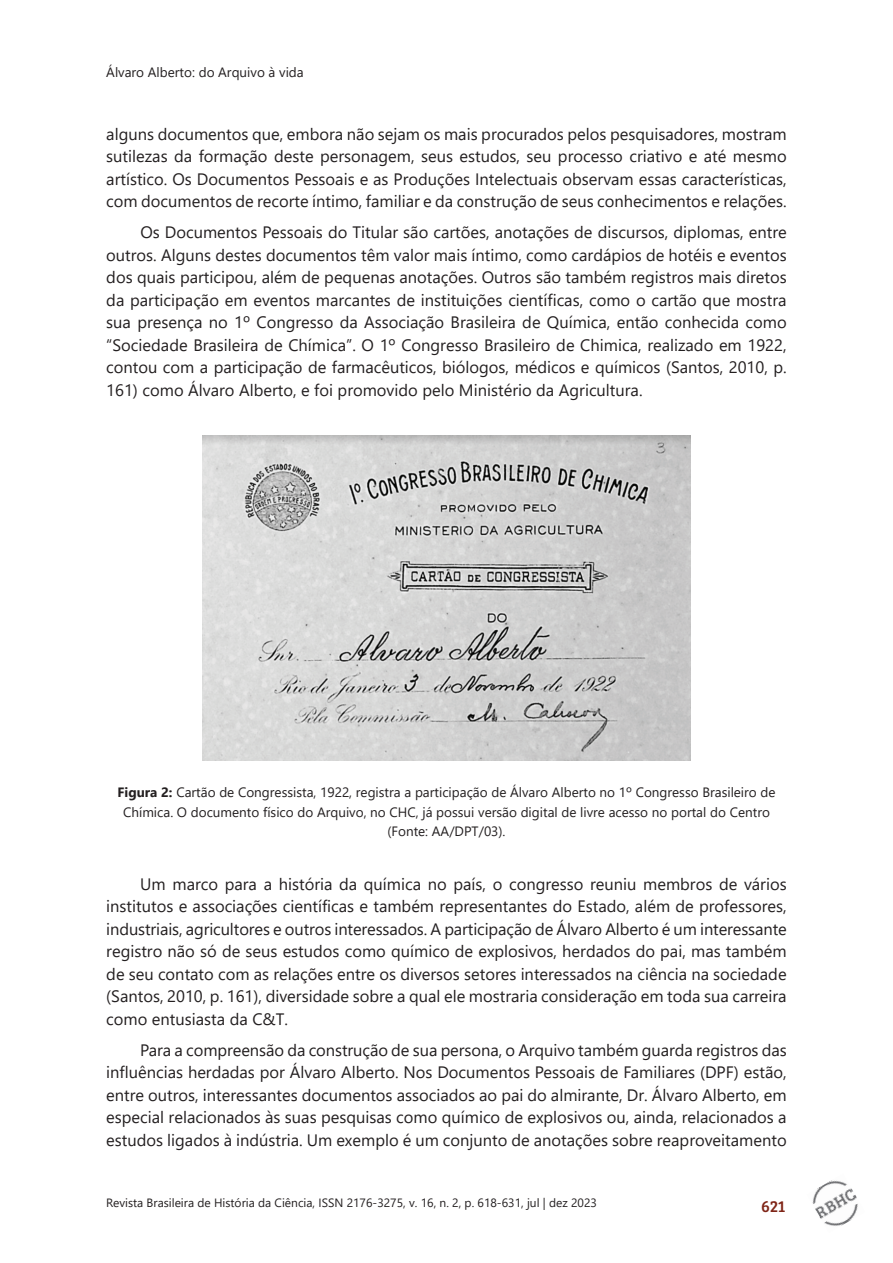
<style>
.page{position:relative;width:893px;height:1263px;background:#fff}
.page>*{position:absolute;margin:0;border:0;box-sizing:border-box;transform-origin:0 0}
.t1{font:16.5px/22.5px "Segoe UI";color:#231f20;text-align:justify}
.t2{font:16.5px "Bree Serif";color:#7f2517}
.t3{font:13.5px/19.5px "Segoe UI";color:#231f20;text-align:center}
.t4{font:12px "Segoe UI";color:#231f20}
.s1{font-weight:700}
</style>
<div class="page">
<img style="left:812px;top:1180px;width:46px;height:46px">
<img style="left:202px;top:436px;width:489px;height:325px">
<p class="t3" style="left:106px;top:61px;width:199px">Álvaro Alberto: do Arquivo à vida</p>
<p class="t1" style="left:106px;top:121px;width:682px">alguns documentos que, embora não sejam os mais procurados pelos pesquisadores, mostram sutilezas da formação deste personagem, seus estudos, seu processo criativo e até mesmo artístico. Os Documentos Pessoais e as Produções Intelectuais observam essas características, com documentos de recorte íntimo, familiar e da construção de seus conhecimentos e relações.</p>
<p class="t1" style="left:106px;top:220px;width:682px;text-indent:34px">Os Documentos Pessoais do Titular são cartões, anotações de discursos, diplomas, entre outros. Alguns destes documentos têm valor mais íntimo, como cardápios de hotéis e eventos dos quais participou, além de pequenas anotações. Outros são também registros mais diretos da participação em eventos marcantes de instituições científicas, como o cartão que mostra sua presença no 1º Congresso da Associação Brasileira de Química, então conhecida como “Sociedade Brasileira de Chímica”. O 1º Congresso Brasileiro de Chimica, realizado em 1922, contou com a participação de farmacêuticos, biólogos, médicos e químicos (Santos, 2010, p.<br>161) como Álvaro Alberto, e foi promovido pelo Ministério da Agricultura.</p>
<p class="t3" style="left:117px;top:781px;width:660px"><span class="s1">Figura 2:</span> Cartão de Congressista, 1922, registra a participação de Álvaro Alberto no 1º Congresso Brasileiro de<br>Chímica. O documento físico do Arquivo, no CHC, já possui versão digital de livre acesso no portal do Centro (Fonte: AA/DPT/03).</p>
<p class="t1" style="left:106px;top:871px;width:682px;text-indent:34px">Um marco para a história da química no país, o congresso reuniu membros de vários institutos e associações científicas e também representantes do Estado, além de professores, industriais, agricultores e outros interessados. A participação de Álvaro Alberto é um interessante registro não só de seus estudos como químico de explosivos, herdados do pai, mas também de seu contato com as relações entre os diversos setores interessados na ciência na sociedade (Santos, 2010, p. 161), diversidade sobre a qual ele mostraria consideração em toda sua carreira como entusiasta da C&amp;T.</p>
<p class="t1" style="left:106px;top:1037px;width:682px;text-indent:34px">Para a compreensão da construção de sua persona, o Arquivo também guarda registros das influências herdadas por Álvaro Alberto. Nos Documentos Pessoais de Familiares (DPF) estão, entre outros, interessantes documentos associados ao pai do almirante, Dr. Álvaro Alberto, em especial relacionados às suas pesquisas como químico de explosivos ou, ainda, relacionados a estudos ligados à indústria. Um exemplo é um conjunto de anotações sobre reaproveitamento</p>
<p class="t4" style="left:106px;top:1192px;width:492px">Revista Brasileira de História da Ciência, ISSN 2176-3275, v. 16, n. 2, p. 618-631, jul | dez 2023</p>
<p class="t2" style="left:761px;top:1194px;width:25px">621</p>
</div>
